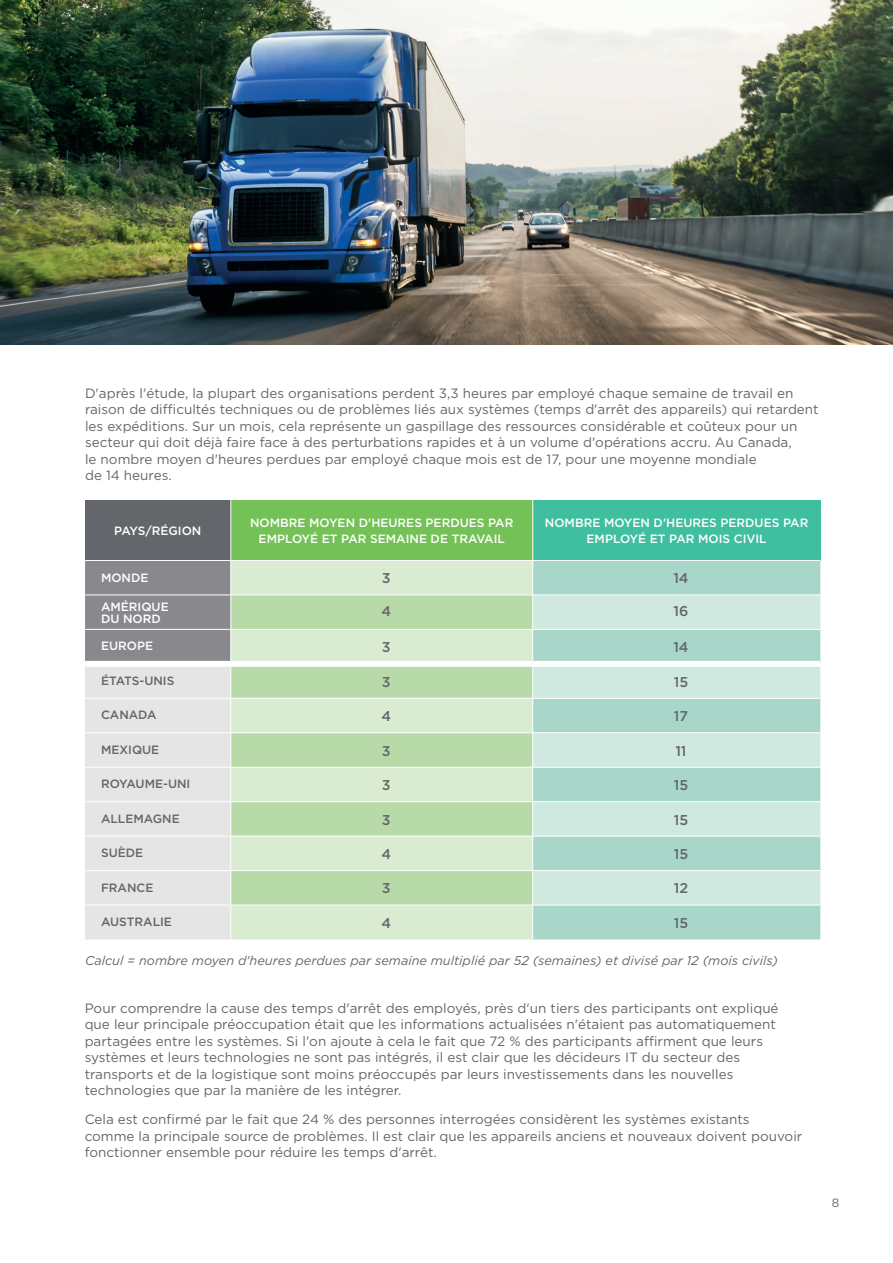
<style>
.page{position:relative;width:893px;height:1263px;background:#fff}
.page>*{position:absolute;margin:0;border:0;box-sizing:border-box;transform-origin:0 0}
.t1{font:500 14.25px "Gotham";color:#63666b}
.t2{font:13.5px/16.5px "Gotham";color:#63666b}
.t3{font:italic 12.75px "Gotham";color:#63666b}
.t4{font:500 12px/16px "Gotham";color:#fff;text-align:center}
.t5{font:500 12px "Gotham";color:#63666b}
.t6{font:12px "Gotham";color:#63666b}
</style>
<div class="page">
<img style="left:0;top:0;width:893px;height:344px">
<div style="left:85px;top:500px;width:146px;height:60px;background:#63666b"></div>
<div style="left:231px;top:500px;width:302px;height:60px;background:#74c157"></div>
<div style="left:533px;top:500px;width:287px;height:60px;background:#3fbea0"></div>
<div style="left:232px;top:561px;width:300px;height:378px;background:#d9ebd0"></div>
<div style="left:533px;top:561px;width:287px;height:378px;background:#a8d7ca"></div>
<div style="left:231px;top:595px;width:302px;height:34px;background:#b8daa9"></div>
<svg style="left:533px;top:596px;width:287px;height:309px;background:#bee1d7"></svg>
<svg style="left:85px;top:561px;width:146px;height:378px;background:#cccccd"></svg>
<svg style="left:232px;top:667px;width:300px;height:238px;background:#c6e1ba"></svg>
<hr style="left:231px;top:500px;width:1px;height:60px;background:#fff">
<hr style="left:532px;top:500px;width:1px;height:60px;background:#fff">
<hr style="left:85px;top:595px;width:146px;height:1px;background:#fff">
<hr style="left:231px;top:595px;width:302px;height:1px;background:#fff">
<hr style="left:231px;top:595px;width:1px;height:34px;background:#fff">
<hr style="left:533px;top:595px;width:287px;height:1px;background:#fff">
<hr style="left:532px;top:595px;width:1px;height:34px;background:#fff">
<hr style="left:85px;top:629px;width:146px;height:1px;background:#fff">
<hr style="left:231px;top:629px;width:302px;height:1px;background:#fff">
<hr style="left:533px;top:629px;width:287px;height:1px;background:#fff">
<hr style="left:85px;top:698px;width:146px;height:1px;background:#fff">
<hr style="left:231px;top:698px;width:302px;height:1px;background:#fff">
<hr style="left:533px;top:698px;width:287px;height:1px;background:#fff">
<hr style="left:85px;top:732px;width:146px;height:1px;background:#fff">
<hr style="left:231px;top:732px;width:302px;height:1px;background:#fff">
<hr style="left:533px;top:732px;width:287px;height:1px;background:#fff">
<hr style="left:85px;top:767px;width:146px;height:1px;background:#fff">
<hr style="left:231px;top:767px;width:302px;height:1px;background:#fff">
<hr style="left:533px;top:767px;width:287px;height:1px;background:#fff">
<hr style="left:85px;top:801px;width:146px;height:1px;background:#fff">
<hr style="left:231px;top:801px;width:302px;height:1px;background:#fff">
<hr style="left:533px;top:801px;width:287px;height:1px;background:#fff">
<hr style="left:85px;top:836px;width:146px;height:1px;background:#fff">
<hr style="left:231px;top:836px;width:302px;height:1px;background:#fff">
<hr style="left:533px;top:836px;width:287px;height:1px;background:#fff">
<hr style="left:85px;top:870px;width:146px;height:1px;background:#fff">
<hr style="left:231px;top:870px;width:302px;height:1px;background:#fff">
<hr style="left:533px;top:870px;width:287px;height:1px;background:#fff">
<hr style="left:85px;top:905px;width:146px;height:1px;background:#fff">
<hr style="left:231px;top:905px;width:302px;height:1px;background:#fff">
<hr style="left:533px;top:905px;width:287px;height:1px;background:#fff">
<div style="left:85px;top:661px;width:146px;height:6px;background:#fff"></div>
<div style="left:231px;top:661px;width:302px;height:6px;background:#fff"></div>
<div style="left:533px;top:661px;width:287px;height:6px;background:#fff"></div>
<p class="t2" style="left:85px;top:384px;width:735px">D'après l'étude, la plupart des organisations perdent 3,3 heures par employé chaque semaine de travail en raison de difficultés techniques ou de problèmes liés aux systèmes (temps d'arrêt des appareils) qui retardent les expéditions. Sur un mois, cela représente un gaspillage des ressources considérable et coûteux pour un secteur qui doit déjà faire face à des perturbations rapides et à un volume d'opérations accru. Au Canada,<br>le nombre moyen d'heures perdues par employé chaque mois est de 17, pour une moyenne mondiale<br>de 14 heures.</p>
<p class="t4" style="left:114px;top:522px;width:89px">PAYS/RÉGION</p>
<p class="t4" style="left:250px;top:514px;width:265px">NOMBRE MOYEN D'HEURES PERDUES PAR<br>EMPLOYÉ ET PAR SEMAINE DE TRAVAIL</p>
<p class="t4" style="left:545px;top:514px;width:265px">NOMBRE MOYEN D'HEURES PERDUES PAR<br>EMPLOYÉ ET PAR MOIS CIVIL</p>
<p class="t4" style="left:101px;top:569px;width:49px">MONDE</p>
<p class="t1" style="left:382px;top:569px;width:10px">3</p>
<p class="t1" style="left:673px;top:569px;width:17px">14</p>
<p class="t4" style="left:101px;top:600px;width:69px;line-height:12px;text-align:left">AMÉRIQUE<br>DU NORD</p>
<p class="t1" style="left:381px;top:602px;width:11px">4</p>
<p class="t1" style="left:673px;top:602px;width:16px">16</p>
<p class="t4" style="left:101px;top:638px;width:54px">EUROPE</p>
<p class="t1" style="left:382px;top:638px;width:10px">3</p>
<p class="t1" style="left:673px;top:638px;width:17px">14</p>
<p class="t5" style="left:101px;top:673px;width:75px">ÉTATS-UNIS</p>
<p class="t1" style="left:382px;top:672px;width:10px">3</p>
<p class="t1" style="left:674px;top:672px;width:16px">15</p>
<p class="t5" style="left:101px;top:707px;width:57px">CANADA</p>
<p class="t1" style="left:381px;top:707px;width:11px">4</p>
<p class="t1" style="left:674px;top:707px;width:16px">17</p>
<p class="t5" style="left:101px;top:742px;width:60px">MEXIQUE</p>
<p class="t1" style="left:382px;top:741px;width:10px">3</p>
<p class="t1" style="left:675px;top:741px;width:13px">11</p>
<p class="t5" style="left:101px;top:776px;width:91px">ROYAUME-UNI</p>
<p class="t1" style="left:382px;top:776px;width:10px">3</p>
<p class="t1" style="left:674px;top:776px;width:16px">15</p>
<p class="t5" style="left:101px;top:811px;width:80px">ALLEMAGNE</p>
<p class="t1" style="left:382px;top:810px;width:10px">3</p>
<p class="t1" style="left:674px;top:810px;width:16px">15</p>
<p class="t5" style="left:101px;top:845px;width:44px">SUÈDE</p>
<p class="t1" style="left:381px;top:845px;width:11px">4</p>
<p class="t1" style="left:674px;top:845px;width:16px">15</p>
<p class="t5" style="left:101px;top:879px;width:54px">FRANCE</p>
<p class="t1" style="left:382px;top:879px;width:10px">3</p>
<p class="t1" style="left:674px;top:879px;width:16px">12</p>
<p class="t5" style="left:101px;top:914px;width:72px">AUSTRALIE</p>
<p class="t1" style="left:381px;top:913px;width:11px">4</p>
<p class="t1" style="left:674px;top:913px;width:16px">15</p>
<p class="t3" style="left:85px;top:952px;width:694px">Calcul = nombre moyen d'heures perdues par semaine multiplié par 52 (semaines) et divisé par 12 (mois civils)</p>
<p class="t2" style="left:85px;top:999px;width:695px">Pour comprendre la cause des temps d'arrêt des employés, près d'un tiers des participants ont expliqué que leur principale préoccupation était que les informations actualisées n'étaient pas automatiquement partagées entre les systèmes. Si l'on ajoute à cela le fait que 72 % des participants affirment que leurs systèmes et leurs technologies ne sont pas intégrés, il est clair que les décideurs IT du secteur des transports et de la logistique sont moins préoccupés par leurs investissements dans les nouvelles technologies que par la manière de les intégrer.</p>
<p class="t2" style="left:85px;top:1111px;width:719px">Cela est confirmé par le fait que 24 % des personnes interrogées considèrent les systèmes existants comme la principale source de problèmes. Il est clair que les appareils anciens et nouveaux doivent pouvoir fonctionner ensemble pour réduire les temps d'arrêt.</p>
<p class="t6" style="left:832px;top:1195px;width:9px">8</p>
</div>
